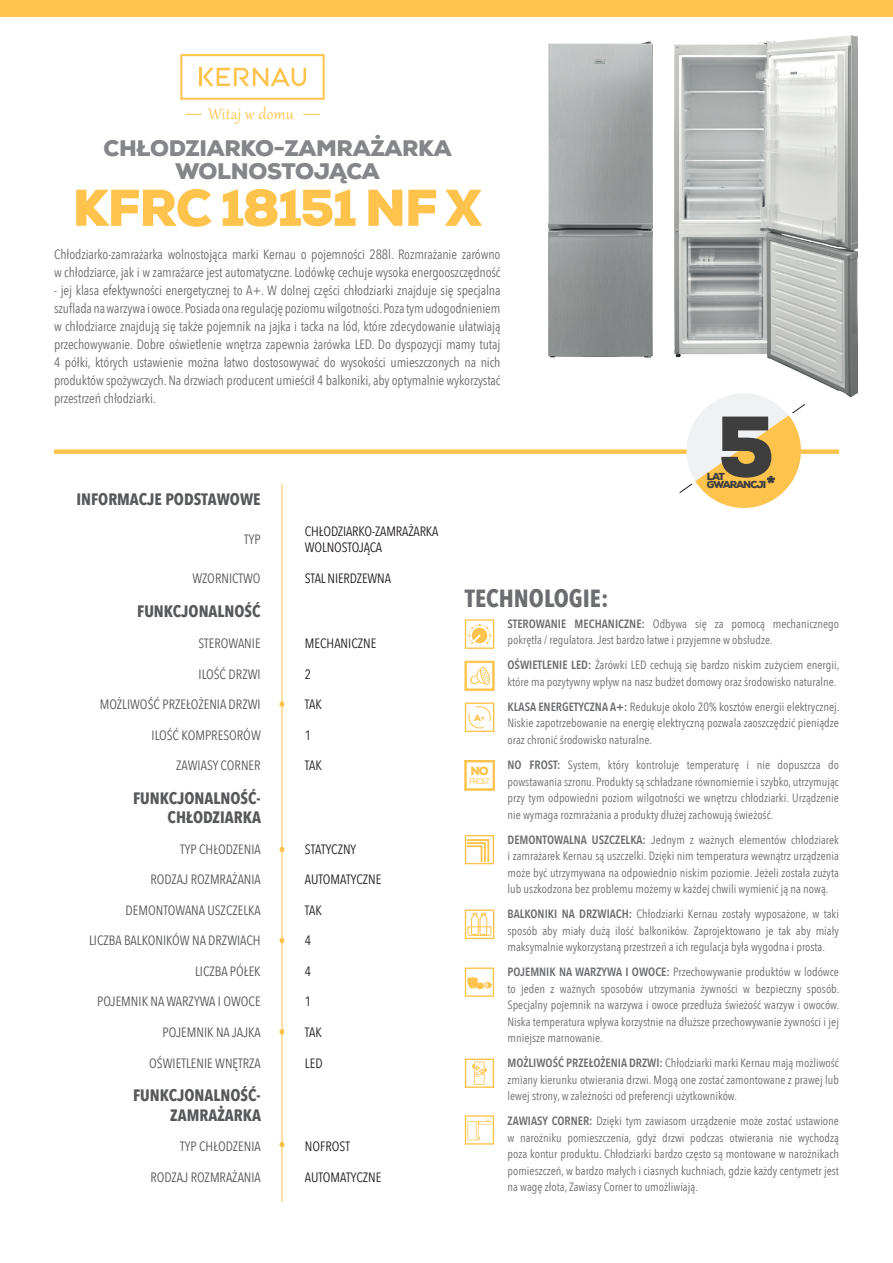
<style>
.page{position:relative;width:893px;height:1263px;background:#fff}
.page>*{position:absolute;margin:0;border:0;box-sizing:border-box;transform-origin:0 0}
.t1{font:900 86.25px "Nexa";color:#3e3e3f}
.t2{font:900 51.6px "Nexa";letter-spacing:-.035em;color:#fec34d}
.t3{font:700 24.75px "Avenir Next Condensed";color:#6c6d70}
.t4{font:900 22.5px/22.5px "Nexa";letter-spacing:-.015em;color:#848689;text-align:center}
.t5{font:18.9px "Gabriola";letter-spacing:.02em;color:#fec34d}
.t6{font:700 16.5px/19.8px "Avenir Next Condensed";color:#57585a;text-align:right}
.t7{font:13.5px/18px "Avenir Next Condensed";letter-spacing:-.01em;color:#6c6d70}
.t8{font:13.5px "Avenir Next Condensed";color:#57585a}
.t9{font:13.5px/16.2px "Avenir Next Condensed";letter-spacing:-.01em;color:#231f20}
.t10{font:12px/16.5px "Avenir Next Condensed";color:#6c6d70;text-align:justify}
.t11{font:900 11.85px "Nexa";color:#fec34d}
.t12{font:900 10.2px/8.2px "Nexa";letter-spacing:-.1em;color:#3e3e3f}
.t13{font:900 8.7px "Nexa";color:#fec34d}
.t14{font:7.95px "Nexa";letter-spacing:-.13em;color:#fec34d;scale:.92 1}
.s1{font-weight:600}
</style>
<div class="page">
<div style="left:0;top:0;width:893px;height:16px;background:#fec34d"></div>
<svg style="left:180px;top:54px;width:145px;height:46px"></svg>
<svg style="left:185px;top:114px;width:17px;height:1px"></svg>
<svg style="left:303px;top:114px;width:17px;height:1px"></svg>
<img style="left:674px;top:35px;width:184px;height:362px">
<hr style="left:282px;top:484px;width:1px;height:718px;background:#fec34d">
<svg style="left:279px;top:847px;width:5px;height:5px"></svg>
<svg style="left:279px;top:1029px;width:5px;height:6px"></svg>
<svg style="left:279px;top:1142px;width:5px;height:5px"></svg>
<svg style="left:465px;top:661px;width:29px;height:30px"></svg>
<svg style="left:465px;top:702px;width:29px;height:30px"></svg>
<svg style="left:465px;top:760px;width:29px;height:30px"></svg>
<svg style="left:279px;top:701px;width:5px;height:6px"></svg>
<svg style="left:279px;top:937px;width:5px;height:6px"></svg>
<div style="left:54px;top:449px;width:785px;height:5px;background:#fec34d"></div>
<svg style="left:680px;top:393px;width:125px;height:115px"></svg>
<svg style="left:465px;top:619px;width:29px;height:30px"></svg>
<svg style="left:465px;top:835px;width:29px;height:29px"></svg>
<div style="left:465px;top:1058px;width:29px;height:30px;border:1px solid #fec34d"></div>
<svg style="left:465px;top:909px;width:29px;height:176px"></svg>
<img style="left:549px;top:42px;width:104px;height:315px">
<svg style="left:465px;top:1115px;width:29px;height:29px"></svg>
<h3 class="t5" style="left:208px;top:106px;width:87px">Witaj w domu</h3>
<h3 class="t4" style="left:104px;top:137px;width:350px">CHŁODZIARKO-ZAMRAŻARKA<br>WOLNOSTOJĄCA</h3>
<h2 class="t2" style="left:73px;top:175px;width:411px">KFRC 18151 NF X</h2>
<p class="t7" style="left:54px;top:245px;width:448px">Chłodziarko-zamrażarka wolnostojąca marki Kernau o pojemności 288l. Rozmrażanie zarówno w chłodziarce, jak i w zamrażarce jest automatyczne. Lodówkę cechuje wysoka energooszczędność</p>
<p class="t7" style="left:54px;top:281px;width:448px;text-align:justify">- jej klasa efektywności energetycznej to A+. W dolnej części chłodziarki znajduje się specjalna szuflada na warzywa i owoce. Posiada ona regulację poziomu wilgotności. Poza tym udogodnieniem w chłodziarce znajdują się także pojemnik na jajka i tacka na lód, które zdecydowanie ułatwiają przechowywanie. Dobre oświetlenie wnętrza zapewnia żarówka LED. Do dyspozycji mamy tutaj 4 półki, których ustawienie można łatwo dostosowywać do wysokości umieszczonych na nich produktów spożywczych. Na drzwiach producent umieścił 4 balkoniki, aby optymalnie wykorzystać przestrzeń chłodziarki.</p>
<h1 class="t1" style="left:717px;top:391px;width:59px">5</h1>
<p class="t12" style="left:707px;top:472px;width:61px">LAT<br>GWARANCJI</p>
<h3 class="t6" style="left:76px;top:489px;width:186px">INFORMACJE PODSTAWOWE</h3>
<p class="t8" style="left:244px;top:528px;width:18px">TYP</p>
<p class="t9" style="left:305px;top:522px;width:135px">CHŁODZIARKO-ZAMRAŻARKA<br>WOLNOSTOJĄCA</p>
<p class="t8" style="left:192px;top:566px;width:70px">WZORNICTWO</p>
<p class="t9" style="left:305px;top:569px;width:88px">STAL NIERDZEWNA</p>
<h3 class="t6" style="left:137px;top:601px;width:125px">FUNKCJONALNOŚĆ</h3>
<p class="t8" style="left:198px;top:632px;width:64px">STEROWANIE</p>
<p class="t9" style="left:305px;top:634px;width:73px">MECHANICZNE</p>
<p class="t8" style="left:199px;top:662px;width:64px">ILOŚĆ DRZWI</p>
<p class="t9" style="left:305px;top:665px;width:8px">2</p>
<p class="t8" style="left:100px;top:693px;width:162px">MOŻLIWOŚĆ PRZEŁOŻENIA DRZWI</p>
<p class="t9" style="left:305px;top:696px;width:19px">TAK</p>
<p class="t8" style="left:152px;top:723px;width:111px">ILOŚĆ KOMPRESORÓW</p>
<p class="t9" style="left:305px;top:726px;width:8px">1</p>
<p class="t8" style="left:176px;top:754px;width:86px">ZAWIASY CORNER</p>
<p class="t9" style="left:305px;top:757px;width:19px">TAK</p>
<h3 class="t6" style="left:133px;top:788px;width:129px">FUNKCJONALNOŚĆ-<br>CHŁODZIARKA</h3>
<p class="t8" style="left:180px;top:838px;width:82px">TYP CHŁODZENIA</p>
<p class="t9" style="left:305px;top:840px;width:53px">STATYCZNY</p>
<p class="t8" style="left:150px;top:868px;width:112px">RODZAJ ROZMRAŻANIA</p>
<p class="t9" style="left:305px;top:871px;width:78px">AUTOMATYCZNE</p>
<p class="t8" style="left:125px;top:899px;width:137px">DEMONTOWANA USZCZELKA</p>
<p class="t9" style="left:305px;top:901px;width:19px">TAK</p>
<p class="t8" style="left:89px;top:929px;width:173px">LICZBA BALKONIKÓW NA DRZWIACH</p>
<p class="t9" style="left:305px;top:932px;width:8px">4</p>
<p class="t8" style="left:195px;top:960px;width:67px">LICZBA PÓŁEK</p>
<p class="t9" style="left:305px;top:962px;width:8px">4</p>
<p class="t8" style="left:97px;top:990px;width:165px">POJEMNIK NA WARZYWA I OWOCE</p>
<p class="t9" style="left:305px;top:993px;width:8px">1</p>
<p class="t8" style="left:163px;top:1021px;width:100px">POJEMNIK NA JAJKA</p>
<p class="t9" style="left:305px;top:1023px;width:19px">TAK</p>
<p class="t8" style="left:149px;top:1051px;width:113px">OŚWIETLENIE WNĘTRZA</p>
<p class="t9" style="left:305px;top:1054px;width:19px">LED</p>
<h3 class="t6" style="left:133px;top:1085px;width:129px">FUNKCJONALNOŚĆ-<br>ZAMRAŻARKA</h3>
<p class="t8" style="left:180px;top:1135px;width:82px">TYP CHŁODZENIA</p>
<p class="t9" style="left:305px;top:1138px;width:47px">NOFROST</p>
<p class="t8" style="left:150px;top:1165px;width:112px">RODZAJ ROZMRAŻANIA</p>
<p class="t9" style="left:305px;top:1168px;width:78px">AUTOMATYCZNE</p>
<h3 class="t3" style="left:465px;top:583px;width:145px">TECHNOLOGIE:</h3>
<p class="t10" style="left:507px;top:615px;width:333px"><span class="s1">STEROWANIE MECHANICZNE:</span> Odbywa się za pomocą mechanicznego pokrętła / regulatora. Jest bardzo łatwe i przyjemne w obsłudze.</p>
<p class="t10" style="left:507px;top:656px;width:333px"><span class="s1">OŚWIETLENIE LED:</span> Żarówki LED cechują się bardzo niskim zużyciem energii, które ma pozytywny wpływ na nasz budżet domowy oraz środowisko naturalne.</p>
<p class="t10" style="left:507px;top:698px;width:333px"><span class="s1">KLASA ENERGETYCZNA A+:</span> Redukuje około 20% kosztów energii elektrycznej.<br>Niskie zapotrzebowanie na energię elektryczną pozwala zaoszczędzić pieniądze oraz chronić środowisko naturalne.</p>
<p class="t10" style="left:507px;top:756px;width:333px"><span class="s1">NO FROST:</span> System, który kontroluje temperaturę i nie dopuszcza do powstawania szronu. Produkty są schładzane równomiernie i szybko, utrzymując przy tym odpowiedni poziom wilgotności we wnętrzu chłodziarki. Urządzenie nie wymaga rozmrażania a produkty dłużej zachowują świeżość.</p>
<p class="t10" style="left:507px;top:830px;width:333px"><span class="s1">DEMONTOWALNA USZCZELKA:</span> Jednym z ważnych elementów chłodziarek i zamrażarek Kernau są uszczelki. Dzięki nim temperatura wewnątrz urządzenia może być utrzymywana na odpowiednio niskim poziomie. Jeżeli została zużyta lub uszkodzona bez problemu możemy w każdej chwili wymienić ją na nową.</p>
<p class="t10" style="left:507px;top:905px;width:333px"><span class="s1">BALKONIKI NA DRZWIACH:</span> Chłodziarki Kernau zostały wyposażone, w taki sposób aby miały dużą ilość balkoników. Zaprojektowano je tak aby miały maksymalnie wykorzystaną przestrzeń a ich regulacja była wygodna i prosta.</p>
<p class="t10" style="left:507px;top:963px;width:333px"><span class="s1">POJEMNIK NA WARZYWA I OWOCE:</span> Przechowywanie produktów w lodówce to jeden z ważnych sposobów utrzymania żywności w bezpieczny sposób.<br>Specjalny pojemnik na warzywa i owoce przedłuża świeżość warzyw i owoców.<br>Niska temperatura wpływa korzystnie na dłuższe przechowywanie żywności i jej mniejsze marnowanie.</p>
<p class="t10" style="left:507px;top:1054px;width:333px"><span class="s1">MOŻLIWOŚĆ PRZEŁOŻENIA DRZWI:</span> Chłodziarki marki Kernau mają możliwość zmiany kierunku otwierania drzwi. Mogą one zostać zamontowane z prawej lub lewej strony, w zależności od preferencji użytkowników.</p>
<p class="t10" style="left:507px;top:1112px;width:333px"><span class="s1">ZAWIASY CORNER:</span> Dzięki tym zawiasom urządzenie może zostać ustawione w narożniku pomieszczenia, gdyż drzwi podczas otwierania nie wychodzą poza kontur produktu. Chłodziarki bardzo często są montowane w narożnikach pomieszczeń, w bardzo małych i ciasnych kuchniach, gdzie każdy centymetr jest na wagę złota, Zawiasy Corner to umożliwiają.</p>
<p class="t13" style="left:474px;top:712px;width:8px">A</p>
<p class="t11" style="left:470px;top:763px;width:20px">NO</p>
<p class="t14" style="left:469px;top:776px;width:24px">FROST</p>
</div>
